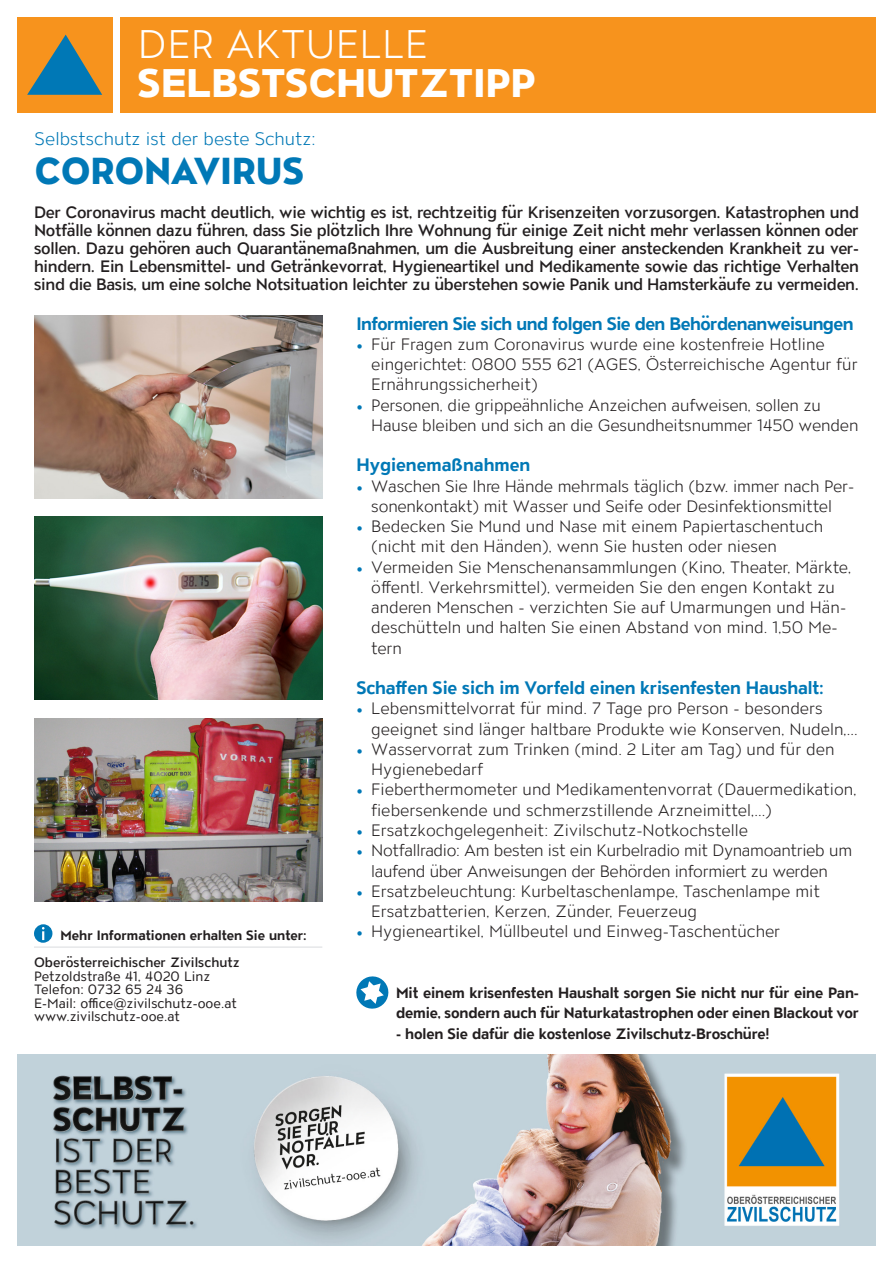
<style>
.page{position:relative;width:893px;height:1263px;background:#fff}
.page>*{position:absolute;margin:0;border:0;box-sizing:border-box;transform-origin:0 0}
.t1{font:800 39.9px "ATC Overlook";letter-spacing:.01em;color:#fff}
.t2{font:300 39.9px "ATC Overlook";letter-spacing:.01em;color:#fff}
.t3{font:800 37.5px "ATC Overlook";letter-spacing:.01em;color:#0078b6}
.t4{font:700 18px "ATC Overlook";letter-spacing:-.02em;color:#0078b6}
.t5{font:300 18px "ATC Overlook";color:#0078b6}
.t6{font:700 18px "ATC Overlook";color:#0078b6}
.t7{font:300 16.5px/20.2px "ATC Overlook";color:#231f20}
.t8{font:500 16.5px/18px "ATC Overlook";letter-spacing:-.02em;color:#231f20;text-align:justify}
.t9{font:300 16.5px/20.2px "ATC Overlook";letter-spacing:-.02em;color:#231f20;text-align:center}
.t10{font:700 15px/20.2px "ATC Overlook";letter-spacing:-.01em;color:#231f20}
.t11{font:13.5px "ATC Overlook";color:#231f20}
.t12{font:700 13.5px "ATC Overlook";color:#231f20}
.t13{font:500 13.5px "ATC Overlook";color:#231f20}
.s1{font-family:"Minion Pro";font-weight:400;color:#0078b6}
</style>
<div class="page">
<div style="left:120px;top:17px;width:756px;height:95px;background:#f7931d"></div>
<div style="left:17px;top:17px;width:95px;height:95px;background:#f7931d"></div>
<svg style="left:27px;top:35px;width:75px;height:60px"></svg>
<img style="left:17px;top:1054px;width:859px;height:191px">
<svg style="left:356px;top:976px;width:33px;height:33px"></svg>
<hr style="left:34px;top:946px;width:288px;height:2px;background:#e6e7e9">
<svg style="left:34px;top:924px;width:19px;height:19px"></svg>
<svg style="left:42px;top:927px;width:3px;height:13px"></svg>
<img style="left:35px;top:517px;width:287px;height:182px">
<img style="left:35px;top:315px;width:288px;height:183px">
<img style="left:34px;top:718px;width:288px;height:183px">
<h1 class="t2" style="left:138px;top:22px;width:291px">DER AKTUELLE</h1>
<h1 class="t1" style="left:138px;top:60px;width:399px">SELBSTSCHUTZTIPP</h1>
<p class="t5" style="left:35px;top:128px;width:282px">Selbstschutz ist der beste Schutz:</p>
<p class="t3" style="left:35px;top:149px;width:271px">CORONAVIRUS</p>
<p class="t8" style="left:34px;top:204px;width:826px">Der Coronavirus macht deutlich, wie wichtig es ist, rechtzeitig für Krisenzeiten vorzusorgen. Katastrophen und Notfälle können dazu führen, dass Sie plötzlich Ihre Wohnung für einige Zeit nicht mehr verlassen können oder sollen. Dazu gehören auch Quarantänemaßnahmen, um die Ausbreitung einer ansteckenden Krankheit zu ver&shy;hindern. Ein Lebensmittel- und Getränkevorrat, Hygieneartikel und Medikamente sowie das richtige Verhalten sind die Basis, um eine solche Notsituation leichter zu überstehen sowie Panik und Hamsterkäufe zu vermeiden.</p>
<p class="t12" style="left:60px;top:928px;width:248px">Mehr Informationen erhalten Sie unter:</p>
<p class="t13" style="left:34px;top:954px;width:207px">Oberösterreichischer Zivilschutz</p>
<p class="t11" style="left:34px;top:968px;width:178px">Petzoldstraße 41, 4020 Linz</p>
<p class="t11" style="left:34px;top:981px;width:151px">Telefon: 0732 65 24 36</p>
<p class="t11" style="left:34px;top:995px;width:204px">E-Mail: office@zivilschutz-ooe.at</p>
<p class="t11" style="left:34px;top:1008px;width:147px">www.zivilschutz-ooe.at</p>
<p class="t4" style="left:356px;top:313px;width:499px">Informieren Sie sich und folgen Sie den Behördenanweisungen</p>
<p class="t7" style="left:371px;top:335px;width:488px;text-indent:-15px"><span class="s1">•</span> Für Fragen zum Coronavirus wurde eine kostenfreie Hotline eingerichtet: 0800 555 621 (AGES, Österreichische Agentur für<br>Ernährungssicherheit)</p>
<p class="t7" style="left:371px;top:396px;width:489px;text-indent:-15px"><span class="s1">•</span> Personen, die grippeähnliche Anzeichen aufweisen, sollen zu<br>Hause bleiben und sich an die Gesundheitsnummer 1450 wenden</p>
<p class="t6" style="left:356px;top:455px;width:176px">Hygienemaßnahmen</p>
<p class="t7" style="left:356px;top:477px;width:499px;text-align:center"><span class="s1">•</span> Waschen Sie Ihre Hände mehrmals täglich (bzw. immer nach Per&shy;sonenkontakt) mit Wasser und Seife oder Desinfektionsmittel</p>
<p class="t7" style="left:371px;top:517px;width:453px;text-indent:-15px"><span class="s1">•</span> Bedecken Sie Mund und Nase mit einem Papiertaschentuch (nicht mit den Händen), wenn Sie husten oder niesen</p>
<p class="t7" style="left:371px;top:558px;width:482px;text-indent:-15px"><span class="s1">•</span> Vermeiden Sie Menschenansammlungen (Kino, Theater, Märkte, öffentl. Verkehrsmittel), vermeiden Sie den engen Kontakt zu anderen Menschen - verzichten Sie auf Umarmungen und Hän&shy;deschütteln und halten Sie einen Abstand von mind. 1,50 Me&shy;tern</p>
<p class="t4" style="left:356px;top:678px;width:469px">Schaffen Sie sich im Vorfeld einen krisenfesten Haushalt:</p>
<p class="t7" style="left:371px;top:699px;width:488px;text-indent:-15px"><span class="s1">•</span> Lebensmittelvorrat für mind. 7 Tage pro Person - besonders geeignet sind länger haltbare Produkte wie Konserven, Nudeln,...</p>
<p class="t7" style="left:371px;top:740px;width:465px;text-indent:-15px"><span class="s1">•</span> Wasservorrat zum Trinken (mind. 2 Liter am Tag) und für den<br>Hygienebedarf</p>
<p class="t7" style="left:371px;top:780px;width:487px;text-indent:-15px"><span class="s1">•</span> Fieberthermometer und Medikamentenvorrat (Dauermedikation, fiebersenkende und schmerzstillende Arzneimittel,...)</p>
<p class="t7" style="left:356px;top:821px;width:393px"><span class="s1">•</span> Ersatzkochgelegenheit: Zivilschutz-Notkochstelle</p>
<p class="t9" style="left:356px;top:841px;width:497px"><span class="s1">•</span> Notfallradio: Am besten ist ein Kurbelradio mit Dynamoantrieb um laufend über Anweisungen der Behörden informiert zu werden</p>
<p class="t7" style="left:371px;top:882px;width:450px;text-indent:-15px"><span class="s1">•</span> Ersatzbeleuchtung: Kurbeltaschenlampe, Taschenlampe mit<br>Ersatzbatterien, Kerzen, Zünder, Feuerzeug</p>
<p class="t7" style="left:356px;top:922px;width:425px"><span class="s1">•</span> Hygieneartikel, Müllbeutel und Einweg-Taschentücher</p>
<p class="t10" style="left:396px;top:983px;width:464px">Mit einem krisenfesten Haushalt sorgen Sie nicht nur für eine Pan&shy;demie, sondern auch für Naturkatastrophen oder einen Blackout vor</p>
<p class="t10" style="left:396px;top:1024px;width:375px">- holen Sie dafür die kostenlose Zivilschutz-Broschüre!</p>
</div>
